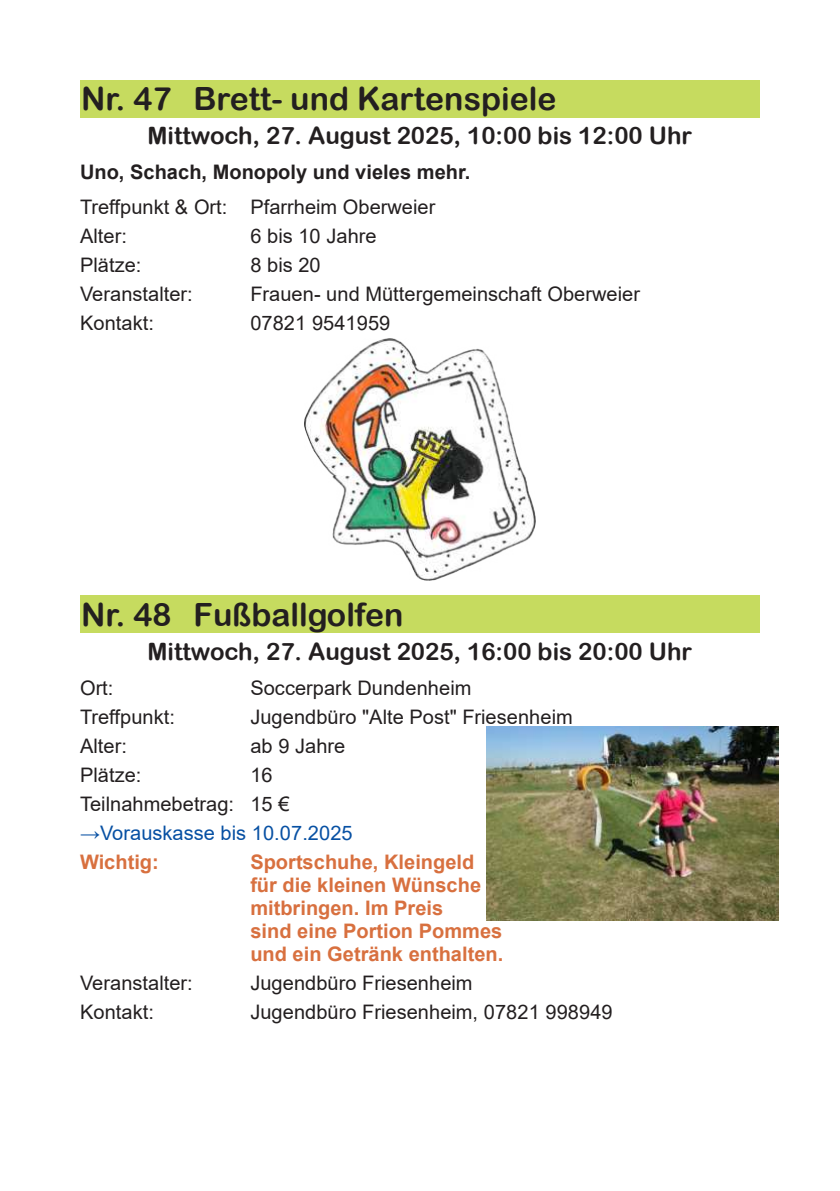
<style>
.page{position:relative;width:840px;height:1191px;background:#fff}
.page>*{position:absolute;margin:0;border:0;box-sizing:border-box;transform-origin:0 0}
.t1{font:32px "Arial Rounded MT Bold";color:#231f20}
.t2{font:24px "Arial Rounded MT Bold";color:#231f20}
.t3{font:20px/29px "Arial";letter-spacing:.005em;color:#231f20}
.t4{font:700 20px/23px "Arial";color:#d8703f}
.t5{font:700 20px "Arial";color:#231f20}
.t6{font:20px "Arial";letter-spacing:.005em;color:#0750a3}
</style>
<div class="page">
<img style="left:304px;top:339px;width:231px;height:241px">
<img style="left:486px;top:726px;width:291px;height:194px">
<div style="left:80px;top:80px;width:679px;height:37px;background:#c6db5f"></div>
<div style="left:80px;top:595px;width:679px;height:37px;background:#c6db5f"></div>
<h1 class="t1" style="left:81px;top:87px;width:476px">Nr. 47 Brett- und Kartenspiele</h1>
<p class="t2" style="left:147px;top:127px;width:545px">Mittwoch, 27. August 2025, 10:00 bis 12:00 Uhr</p>
<p class="t5" style="left:80px;top:158px;width:391px">Uno, Schach, Monopoly und vieles mehr.</p>
<p class="t3" style="left:80px;top:192px;width:356px">Treffpunkt &amp; Ort: Pfarrheim Oberweier<br>Alter:</p>
<p class="t3" style="left:250px;top:221px;width:128px">6 bis 10 Jahre</p>
<p class="t3" style="left:80px;top:250px;width:63px">Plätze:</p>
<p class="t3" style="left:250px;top:250px;width:72px">8 bis 20</p>
<p class="t3" style="left:80px;top:279px;width:114px">Veranstalter:</p>
<p class="t3" style="left:250px;top:279px;width:391px">Frauen- und Müttergemeinschaft Oberweier</p>
<p class="t3" style="left:80px;top:308px;width:75px">Kontakt:</p>
<p class="t3" style="left:250px;top:308px;width:141px">07821 9541959</p>
<h1 class="t1" style="left:81px;top:602px;width:324px">Nr. 48 Fußballgolfen</h1>
<p class="t2" style="left:147px;top:642px;width:545px">Mittwoch, 27. August 2025, 16:00 bis 20:00 Uhr</p>
<p class="t3" style="left:80px;top:673px;width:35px">Ort:</p>
<p class="t3" style="left:250px;top:673px;width:222px">Soccerpark Dundenheim</p>
<p class="t3" style="left:80px;top:702px;width:96px">Treffpunkt:</p>
<p class="t3" style="left:250px;top:702px;width:324px">Jugendbüro "Alte Post" Friesenheim</p>
<p class="t3" style="left:80px;top:731px;width:48px">Alter:</p>
<p class="t3" style="left:250px;top:731px;width:96px">ab 9 Jahre</p>
<p class="t3" style="left:80px;top:760px;width:63px">Plätze:</p>
<p class="t3" style="left:80px;top:760px;width:211px;text-indent:170px">16<br>Teilnahmebetrag: 15 €</p>
<p class="t6" style="left:80px;top:819px;width:274px">→Vorauskasse bis 10.07.2025</p>
<p class="t4" style="left:80px;top:850px;width:80px">Wichtig:</p>
<p class="t4" style="left:250px;top:850px;width:254px">Sportschuhe, Kleingeld für die kleinen Wünsche mitbringen. Im Preis<br>sind eine Portion Pommes und ein Getränk enthalten.</p>
<p class="t3" style="left:80px;top:968px;width:114px">Veranstalter:</p>
<p class="t3" style="left:250px;top:968px;width:224px">Jugendbüro Friesenheim</p>
<p class="t3" style="left:80px;top:997px;width:75px">Kontakt:</p>
<p class="t3" style="left:250px;top:997px;width:363px">Jugendbüro Friesenheim, 07821 998949</p>
</div>
